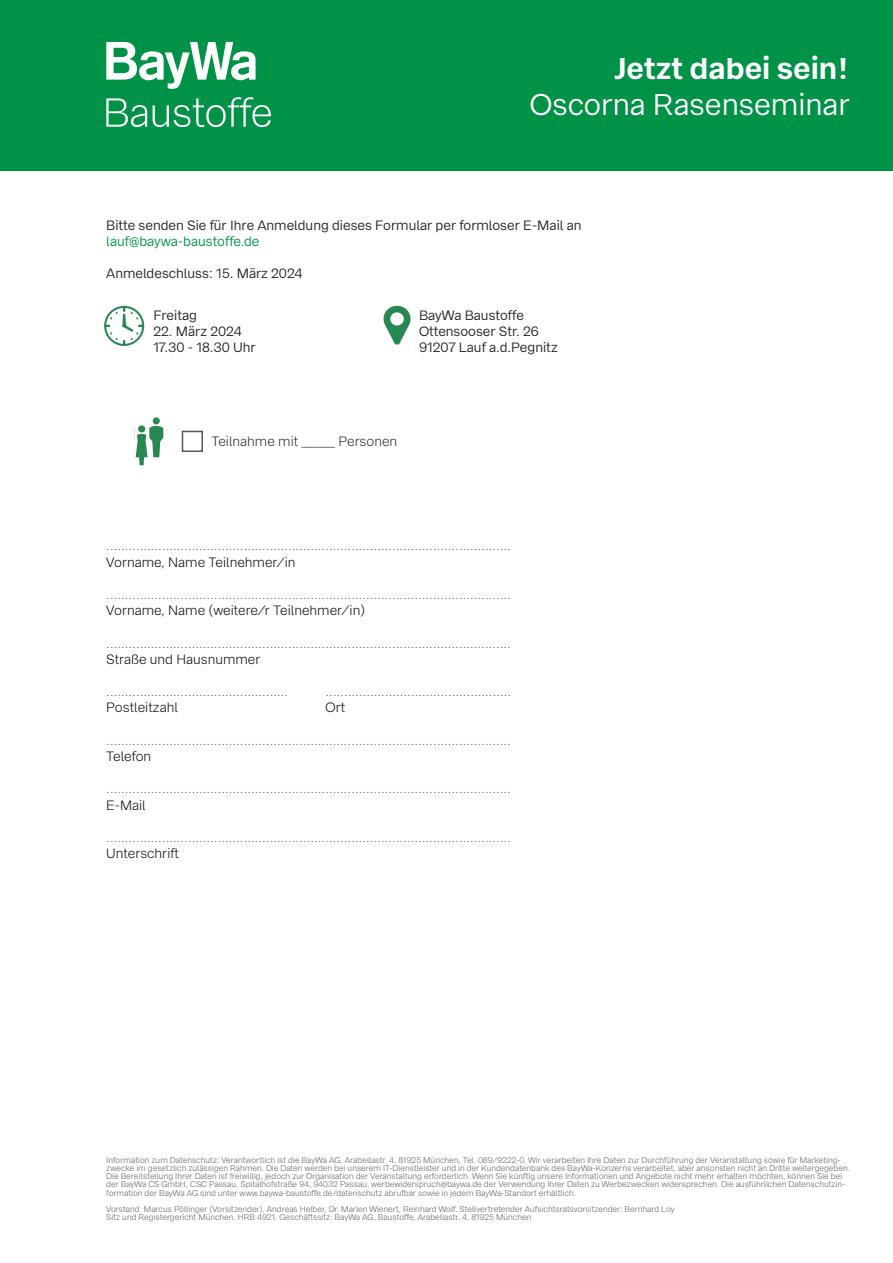
<style>
.page{position:relative;width:893px;height:1263px;background:#fff}
.page>*{position:absolute;margin:0;border:0;box-sizing:border-box;transform-origin:0 0}
.t1{font:30px "Bay Wa Sans";color:#fff}
.t2{font:700 30px "Bay Wa Sans";color:#fff}
.t3{font:300 13.5px "Bay Wa Sans";color:#57585a}
.t4{font:13.5px/16.2px "Bay Wa Sans";color:#231f20}
.t5{font:300 13.5px "Bay Wa Sans";color:#000}
.t6{font:300 13.5px "Bay Wa Sans";color:#231f20}
.t7{font:13.5px "Bay Wa Sans";color:#009246}
.t8{font:300 8.25px/8.2px "Bay Wa Sans";color:#57585a}
</style>
<div class="page">
<svg style="left:104px;top:306px;width:40px;height:40px"></svg>
<div style="left:0;top:0;width:893px;height:170px;background:#009246"></div>
<svg style="left:106px;top:42px;width:150px;height:47px"></svg>
<svg style="left:106px;top:98px;width:41px;height:29px"></svg>
<svg style="left:153px;top:97px;width:118px;height:30px"></svg>
<svg style="left:383px;top:306px;width:28px;height:38px"></svg>
<div style="left:182px;top:431px;width:21px;height:21px;border:2px solid #57585a"></div>
<svg style="left:135px;top:417px;width:29px;height:48px"></svg>
<h1 class="t2" style="left:614px;top:49px;width:236px">Jetzt dabei sein!</h1>
<h1 class="t1" style="left:530px;top:86px;width:322px">Oscorna Rasenseminar</h1>
<h2 class="t4" style="left:106px;top:217px;width:477px">Bitte senden Sie für Ihre Anmeldung dieses Formular per formloser E-Mail an</h2>
<h2 class="t7" style="left:106px;top:233px;width:155px">lauf@baywa-baustoffe.de</h2>
<h2 class="t4" style="left:106px;top:265px;width:198px">Anmeldeschluss: 15. März 2024</h2>
<h2 class="t4" style="left:153px;top:307px;width:45px">Freitag</h2>
<h2 class="t4" style="left:153px;top:323px;width:104px">22. März 2024<br>17.30 - 18.30 Uhr</h2>
<h2 class="t4" style="left:419px;top:307px;width:140px">BayWa Baustoffe<br>Ottensooser Str. 26<br>91207 Lauf a.d.Pegnitz</h2>
<h2 class="t6" style="left:211px;top:433px;width:187px">Teilnahme mit _____ Personen</h2>
<h2 class="t3" style="left:106px;top:538px;width:406px">.............................................................................................................</h2>
<h2 class="t5" style="left:106px;top:554px;width:191px">Vorname, Name Teilnehmer/in</h2>
<h2 class="t3" style="left:106px;top:586px;width:406px">.............................................................................................................</h2>
<h2 class="t5" style="left:106px;top:602px;width:260px">Vorname, Name (weitere/r Teilnehmer/in)</h2>
<h2 class="t3" style="left:106px;top:635px;width:406px">.............................................................................................................</h2>
<h2 class="t5" style="left:106px;top:651px;width:156px">Straße und Hausnummer</h2>
<h2 class="t3" style="left:106px;top:683px;width:183px">.................................................</h2>
<h2 class="t3" style="left:326px;top:683px;width:187px">..................................................</h2>
<h2 class="t5" style="left:106px;top:700px;width:73px">Postleitzahl</h2>
<h2 class="t5" style="left:326px;top:700px;width:21px">Ort</h2>
<h2 class="t3" style="left:106px;top:732px;width:406px">.............................................................................................................</h2>
<h2 class="t5" style="left:106px;top:748px;width:46px">Telefon</h2>
<h2 class="t3" style="left:106px;top:781px;width:406px">.............................................................................................................</h2>
<h2 class="t5" style="left:106px;top:797px;width:41px">E-Mail</h2>
<h2 class="t3" style="left:106px;top:829px;width:406px">.............................................................................................................</h2>
<h2 class="t5" style="left:106px;top:845px;width:74px">Unterschrift</h2>
<p class="t8" style="left:106px;top:1156px;width:745px">Information zum Datenschutz: Verantwortlich ist die BayWa AG, Arabellastr. 4, 81925 München, Tel. 089/9222-0. Wir verarbeiten Ihre Daten zur Durchführung der Veranstaltung sowie für Marketing&shy;zwecke im gesetzlich zulässigen Rahmen. Die Daten werden bei unserem IT-Dienstleister und in der Kundendatenbank des BayWa-Konzerns verarbeitet, aber ansonsten nicht an Dritte weitergegeben.<br>Die Bereitstellung Ihrer Daten ist freiwillig, jedoch zur Organisation der Veranstaltung erforderlich. Wenn Sie künftig unsere Informationen und Angebote nicht mehr erhalten möchten, können Sie bei der BayWa CS GmbH, CSC Passau, Spitalhofstraße 94, 94032 Passau, werbewiderspruch@baywa.de der Verwendung Ihrer Daten zu Werbezwecken widersprechen. Die ausführlichen Datenschutzin&shy;formation der BayWa AG sind unter www.baywa-baustoffe.de/datenschutz abrufbar sowie in jedem BayWa-Standort erhältlich.</p>
<p class="t8" style="left:106px;top:1205px;width:570px">Vorstand: Marcus Pöllinger (Vorsitzender), Andreas Helber, Dr. Marlen Wienert, Reinhard Wolf. Stellvertretender Aufsichtsratsvorsitzender: Bernhard Loy<br>Sitz und Registergericht München, HRB 4921. Geschäftssitz: BayWa AG, Baustoffe, Arabellastr. 4, 81925 München</p>
</div>
